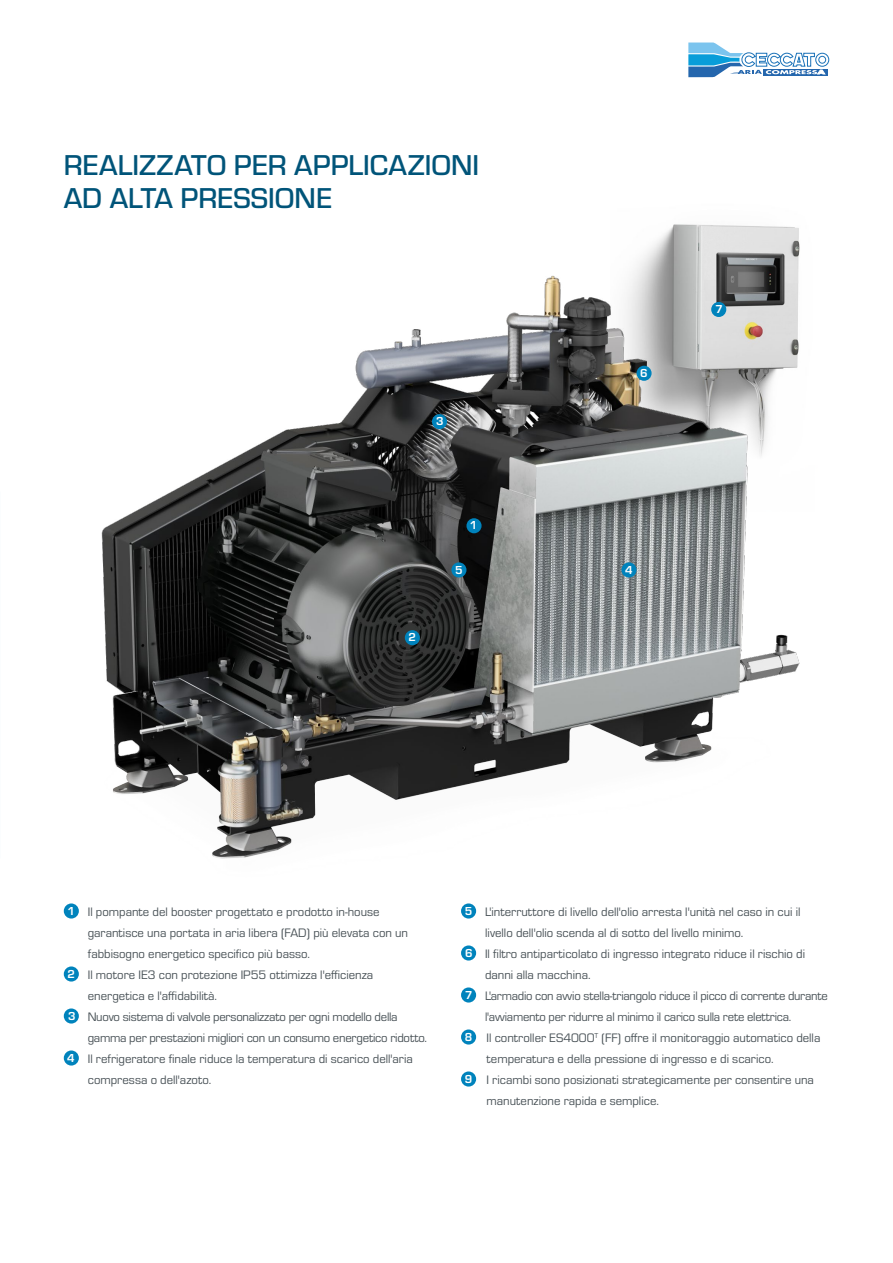
<style>
.page{position:relative;width:893px;height:1263px;background:#fff}
.page>*{position:absolute;margin:0;border:0;box-sizing:border-box;transform-origin:0 0}
.t1{font:500 29.85px/33px "Eurostile";color:#005479}
.t2{font:12.75px "Eurostile";color:#485156}
.t3{font:12.75px "Eurostile";letter-spacing:-.02em;color:#485156}
.t4{font:700 12px "Eurostile";color:#fff}
.s1{font-weight:700;font-size:12px;color:#fff}
</style>
<div class="page">
<img style="left:101px;top:224px;width:699px;height:635px">
<div style="left:64px;top:903px;width:15px;height:15px;background:#0083bc;border-radius:50%"></div>
<div style="left:64px;top:966px;width:15px;height:15px;background:#0083bc;border-radius:50%"></div>
<div style="left:64px;top:1008px;width:15px;height:15px;background:#0083bc;border-radius:50%"></div>
<div style="left:64px;top:1050px;width:15px;height:15px;background:#0083bc;border-radius:50%"></div>
<div style="left:461px;top:903px;width:15px;height:15px;background:#0083bc;border-radius:50%"></div>
<div style="left:461px;top:945px;width:15px;height:15px;background:#0083bc;border-radius:50%"></div>
<div style="left:461px;top:987px;width:15px;height:15px;background:#0083bc;border-radius:50%"></div>
<div style="left:461px;top:1029px;width:15px;height:15px;background:#0083bc;border-radius:50%"></div>
<div style="left:461px;top:1071px;width:15px;height:15px;background:#0083bc;border-radius:50%"></div>
<div style="left:466px;top:518px;width:16px;height:15px;background:#0083bc;border-radius:50%"></div>
<div style="left:405px;top:630px;width:15px;height:15px;background:#0083bc;border-radius:50%"></div>
<div style="left:432px;top:414px;width:15px;height:15px;background:#0083bc;border-radius:50%"></div>
<div style="left:621px;top:562px;width:15px;height:15px;background:#0083bc;border-radius:50%"></div>
<div style="left:451px;top:562px;width:15px;height:15px;background:#0083bc;border-radius:50%"></div>
<div style="left:711px;top:302px;width:15px;height:15px;background:#0083bc;border-radius:50%"></div>
<div style="left:636px;top:366px;width:16px;height:15px;background:#0083bc;border-radius:50%"></div>
<hr style="left:0;top:858px;width:1px;height:77px;background:#182642">
<hr style="left:0;top:491px;width:1px;height:77px;background:#182642">
<svg style="left:688px;top:43px;width:142px;height:34px"></svg>
<h1 class="t1" style="left:64px;top:147px;width:417px">REALIZZATO PER APPLICAZIONI<br>AD ALTA PRESSIONE</h1>
<p class="t4" style="left:436px;top:413px;width:9px">3</p>
<p class="t4" style="left:640px;top:364px;width:9px">6</p>
<p class="t4" style="left:408px;top:629px;width:9px">2</p>
<p class="t4" style="left:470px;top:517px;width:9px">1</p>
<p class="t4" style="left:455px;top:561px;width:9px">5</p>
<p class="t4" style="left:625px;top:561px;width:9px">4</p>
<p class="t4" style="left:715px;top:300px;width:9px">7</p>
<p class="t2" style="left:67px;top:903px;width:314px"><span class="s1">1</span> Il pompante del booster progettato e prodotto in-house</p>
<p class="t2" style="left:88px;top:924px;width:322px">garantisce una portata in aria libera (FAD) più elevata con un</p>
<p class="t2" style="left:88px;top:945px;width:224px">fabbisogno energetico specifico più basso.</p>
<p class="t2" style="left:68px;top:966px;width:307px"><span class="s1">2</span> Il motore IE3 con protezione IP55 ottimizza l'efficienza</p>
<p class="t2" style="left:88px;top:987px;width:131px">energetica e l'affidabilità.</p>
<p class="t3" style="left:68px;top:1008px;width:331px"><span class="s1">3</span> Nuovo sistema di valvole personalizzato per ogni modello della</p>
<p class="t3" style="left:88px;top:1029px;width:341px">gamma per prestazioni migliori con un consumo energetico ridotto.</p>
<p class="t2" style="left:67px;top:1050px;width:347px"><span class="s1">4</span> Il refrigeratore finale riduce la temperatura di scarico dell'aria</p>
<p class="t2" style="left:88px;top:1071px;width:125px">compressa o dell'azoto.</p>
<p class="t2" style="left:465px;top:903px;width:337px"><span class="s1">5</span> L'interruttore di livello dell'olio arresta l'unità nel caso in cui il</p>
<p class="t2" style="left:485px;top:924px;width:260px">livello dell'olio scenda al di sotto del livello minimo.</p>
<p class="t2" style="left:465px;top:945px;width:342px"><span class="s1">6</span> Il filtro antiparticolato di ingresso integrato riduce il rischio di</p>
<p class="t2" style="left:485px;top:966px;width:107px">danni alla macchina.</p>
<p class="t3" style="left:465px;top:987px;width:364px"><span class="s1">7</span> L'armadio con avvio stella-triangolo riduce il picco di corrente durante</p>
<p class="t3" style="left:485px;top:1008px;width:308px">l'avviamento per ridurre al minimo il carico sulla rete elettrica.</p>
<p class="t2" style="left:465px;top:1029px;width:357px"><span class="s1">8</span> Il controller ES4000<sup>T</sup> (FF) offre il monitoraggio automatico della</p>
<p class="t2" style="left:487px;top:1050px;width:289px">temperatura e della pressione di ingresso e di scarico.</p>
<p class="t2" style="left:465px;top:1071px;width:351px"><span class="s1">9</span> I ricambi sono posizionati strategicamente per consentire una</p>
<p class="t2" style="left:487px;top:1092px;width:174px">manutenzione rapida e semplice.</p>
</div>
